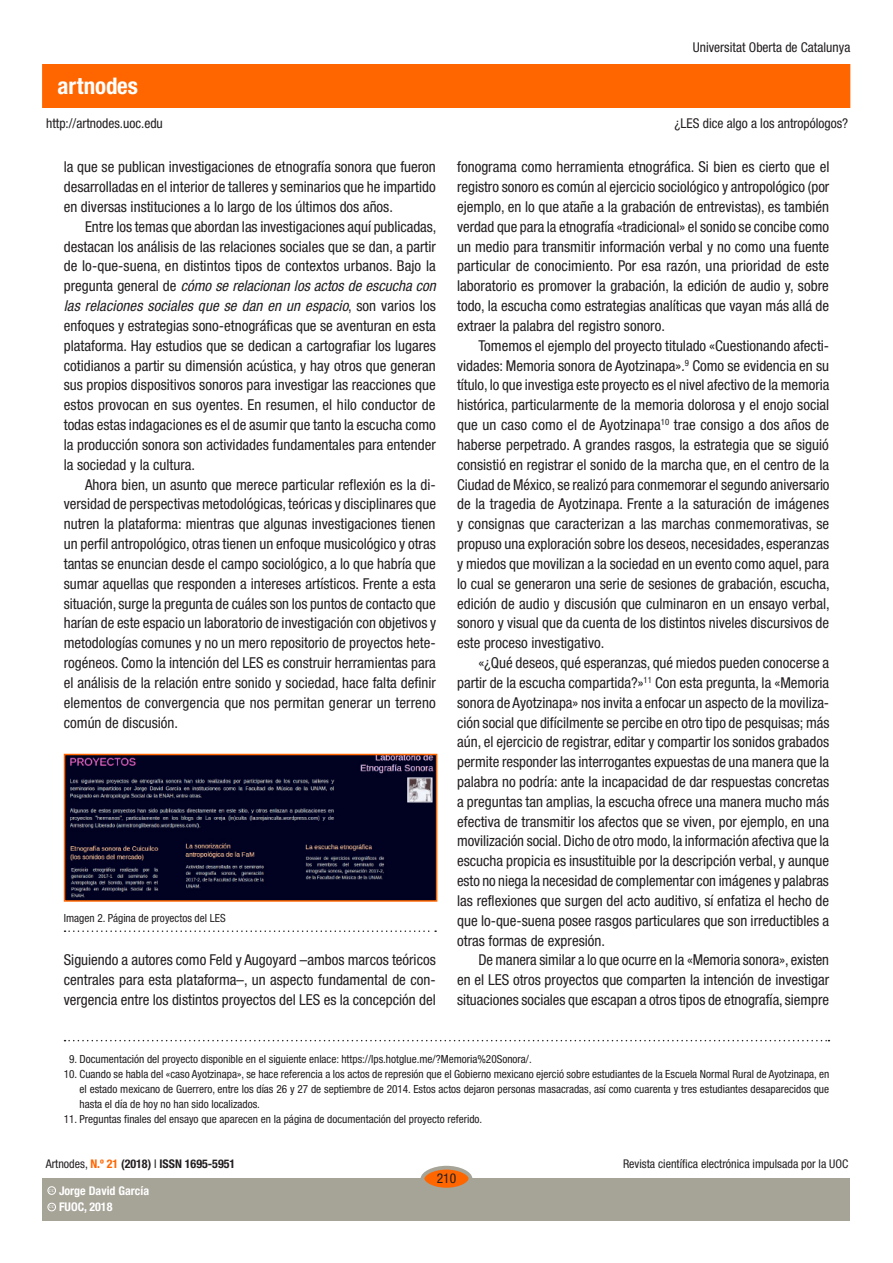
<style>
.page{position:relative;width:893px;height:1263px;background:#fff}
.page>*{position:absolute;margin:0;border:0;box-sizing:border-box;transform-origin:0 0}
.t1{font:700 condensed 22.95px "Helvetica Neue LT Std";color:#fff}
.text_general{font:condensed 15px/19.8px "Helvetica Neue LT Std";color:#231f20;text-align:justify}
.text_general_primerp{font:condensed 15px/19.8px "Helvetica Neue LT Std";color:#231f20;text-align:justify}
.t2{font:condensed 13.5px "Helvetica Neue LT Std";color:#231f20}
.t3{font:condensed 12px "Helvetica Neue LT Std";color:#231f20}
.t4{font:700 condensed 12px "Helvetica Neue LT Std";color:#231f20}
.t5{font:700 condensed 12px "Helvetica Neue LT Std";color:#fff}
._05_NOTASRESTO{font:condensed 11.25px/15px "Helvetica Neue LT Std";color:#231f20;text-align:justify}
._04_NOTAS1{font:condensed 11.25px "Helvetica Neue LT Std";color:#231f20}
.PEUSDEFOTO{font:condensed 11.25px "Helvetica Neue LT Std";color:#231f20}
.t6{font:600 3.9px "Adobe Caslon Pro";color:#fff}
.s1{font-style:italic}
.s2{font-weight:400}
.s3{color:#f60}
</style>
<div class="page">
<div style="left:43px;top:65px;width:807px;height:42px;background:#f60"></div>
<div style="left:43px;top:1178px;width:807px;height:42px;background:#a6a397"></div>
<div style="left:422px;top:1168px;width:48px;height:21px;background:#f60;border-radius:50%"></div>
<div style="left:421px;top:1166px;width:51px;height:25px;border:4px solid #a6a397;border-radius:50%"></div>
<div style="left:48px;top:1203px;width:8px;height:8px;border:1px solid #fff;border-radius:50%"></div>
<div style="left:48px;top:1186px;width:8px;height:8px;border:1px solid #fff;border-radius:50%"></div>
<svg style="left:65px;top:1040px;width:764px;height:1px"></svg>
<img style="left:67px;top:757px;width:367px;height:142px">
<div style="left:64px;top:754px;width:373px;height:148px;border:2px solid #f60"></div>
<svg style="left:65px;top:930px;width:371px;height:2px"></svg>
<h1 class="t1" style="left:58px;top:72px;width:82px">artnodes</h1>
<p class="t2" style="left:46px;top:115px;width:118px">http://artnodes.uoc.edu</p>
<p class="text_general_primerp" style="left:64px;top:157px;width:374px">la que se publican investigaciones de etnografía sonora que fueron desarrolladas en el interior de talleres y seminarios que he impartido en diversas instituciones a lo largo de los últimos dos años.</p>
<p class="text_general" style="left:64px;top:216px;width:374px;text-indent:21px">Entre los temas que abordan las investigaciones aquí publicadas, destacan los análisis de las relaciones sociales que se dan, a partir de lo-que-suena, en distintos tipos de contextos urbanos. Bajo la pregunta general de <span class="s1">cómo se relacionan los actos de escucha con las relaciones sociales que se dan en un espacio</span>, son varios los enfoques y estrategias sono-etnográficas que se aventuran en esta plataforma. Hay estudios que se dedican a cartografiar los lugares cotidianos a partir su dimensión acústica, y hay otros que generan sus propios dispositivos sonoros para investigar las reacciones que estos provocan en sus oyentes. En resumen, el hilo conductor de todas estas indagaciones es el de asumir que tanto la escucha como la producción sonora son actividades fundamentales para entender la sociedad y la cultura.</p>
<p class="text_general" style="left:64px;top:474px;width:374px;text-indent:21px">Ahora bien, un asunto que merece particular reflexión es la di&shy;versidad de perspectivas metodológicas, teóricas y disciplinares que nutren la plataforma: mientras que algunas investigaciones tienen un perfil antropológico, otras tienen un enfoque musicológico y otras tantas se enuncian desde el campo sociológico, a lo que habría que sumar aquellas que responden a intereses artísticos. Frente a esta situación, surge la pregunta de cuáles son los puntos de contacto que harían de este espacio un laboratorio de investigación con objetivos y metodologías comunes y no un mero repositorio de proyectos hete&shy;rogéneos. Como la intención del LES es construir herramientas para el análisis de la relación entre sonido y sociedad, hace falta definir elementos de convergencia que nos permitan generar un terreno común de discusión.</p>
<p class="PEUSDEFOTO" style="left:64px;top:911px;width:163px">Imagen 2. Página de proyectos del LES</p>
<p class="text_general_primerp" style="left:64px;top:950px;width:374px">Siguiendo a autores como Feld y Augoyard –ambos marcos teóricos centrales para esta plataforma–, un aspecto fundamental de con&shy;vergencia entre los distintos proyectos del LES es la concepción del</p>
<p class="t2" style="left:693px;top:40px;width:159px">Universitat Oberta de Catalunya</p>
<p class="t2" style="left:675px;top:115px;width:175px">¿LES dice algo a los antropólogos?</p>
<p class="text_general_primerp" style="left:457px;top:157px;width:374px">fonograma como herramienta etnográfica. Si bien es cierto que el registro sonoro es común al ejercicio sociológico y antropológico (por ejemplo, en lo que atañe a la grabación de entrevistas), es también verdad que para la etnografía «tradicional» el sonido se concibe como un medio para transmitir información verbal y no como una fuente particular de conocimiento. Por esa razón, una prioridad de este laboratorio es promover la grabación, la edición de audio y, sobre todo, la escucha como estrategias analíticas que vayan más allá de extraer la palabra del registro sonoro.</p>
<p class="text_general" style="left:457px;top:335px;width:374px;text-indent:21px">Tomemos el ejemplo del proyecto titulado «Cuestionando afecti&shy;vidades: Memoria sonora de Ayotzinapa»<span class="s1">.</span><sup>9</sup> Como se evidencia en su título, lo que investiga este proyecto es el nivel afectivo de la memoria histórica, particularmente de la memoria dolorosa y el enojo social que un caso como el de Ayotzinapa<sup>10</sup> trae consigo a dos años de haberse perpetrado. A grandes rasgos, la estrategia que se siguió consistió en registrar el sonido de la marcha que, en el centro de la Ciudad de México, se realizó para conmemorar el segundo aniversario de la tragedia de Ayotzinapa. Frente a la saturación de imágenes y consignas que caracterizan a las marchas conmemorativas, se propuso una exploración sobre los deseos, necesidades, esperanzas y miedos que movilizan a la sociedad en un evento como aquel, para lo cual se generaron una serie de sesiones de grabación, escucha, edición de audio y discusión que culminaron en un ensayo verbal, sonoro y visual que da cuenta de los distintos niveles discursivos de este proceso investigativo.</p>
<p class="text_general" style="left:457px;top:653px;width:374px;text-indent:21px">«¿Qué deseos, qué esperanzas, qué miedos pueden conocerse a partir de la escucha compartida?»<sup>11</sup> Con esta pregunta, la «Memoria sonora de Ayotzinapa» nos invita a enfocar un aspecto de la moviliza&shy;ción social que difícilmente se percibe en otro tipo de pesquisas; más aún, el ejercicio de registrar, editar y compartir los sonidos grabados permite responder las interrogantes expuestas de una manera que la palabra no podría: ante la incapacidad de dar respuestas concretas a preguntas tan amplias, la escucha ofrece una manera mucho más efectiva de transmitir los afectos que se viven, por ejemplo, en una movilización social. Dicho de otro modo, la información afectiva que la escucha propicia es insustituible por la descripción verbal, y aunque esto no niega la necesidad de complementar con imágenes y palabras las reflexiones que surgen del acto auditivo, sí enfatiza el hecho de que lo-que-suena posee rasgos particulares que son irreductibles a otras formas de expresión.</p>
<p class="text_general" style="left:457px;top:950px;width:374px;text-indent:21px">De manera similar a lo que ocurre en la «Memoria sonora», existen en el LES otros proyectos que comparten la intención de investigar situaciones sociales que escapan a otros tipos de etnografía, siempre</p>
<p class="_04_NOTAS1" style="left:69px;top:1052px;width:464px">9. Documentación del proyecto disponible en el siguiente enlace: https://lps.hotglue.me/?Memoria%20Sonora/.</p>
<p class="_05_NOTASRESTO" style="left:80px;top:1066px;width:751px;text-indent:-16px">10. Cuando se habla del «caso Ayotzinapa», se hace referencia a los actos de represión que el Gobierno mexicano ejerció sobre estudiantes de la Escuela Normal Rural de Ayotzinapa, en el estado mexicano de Guerrero, entre los días 26 y 27 de septiembre de 2014. Estos actos dejaron personas masacradas, así como cuarenta y tres estudiantes desaparecidos que hasta el día de hoy no han sido localizados.</p>
<p class="_05_NOTASRESTO" style="left:64px;top:1111px;width:420px">11. Preguntas finales del ensayo que aparecen en la página de documentación del proyecto referido.</p>
<p class="t4" style="left:46px;top:1157px;width:191px"><span class="s2">Artnodes,</span> <span class="s3">N.º 21</span> (2018) <span class="s2">I</span> ISSN 1695-5951</p>
<p class="t6" style="left:49px;top:1205px;width:7px">CC</p>
<p class="t5" style="left:59px;top:1200px;width:55px">FUOC, 2018</p>
<p class="t5" style="left:59px;top:1183px;width:92px">Jorge David García</p>
<p class="t6" style="left:49px;top:1188px;width:7px">CC</p>
<p class="t2" style="left:437px;top:1171px;width:21px">210</p>
<p class="t3" style="left:623px;top:1157px;width:227px">Revista científica electrónica impulsada por la UOC</p>
</div>
